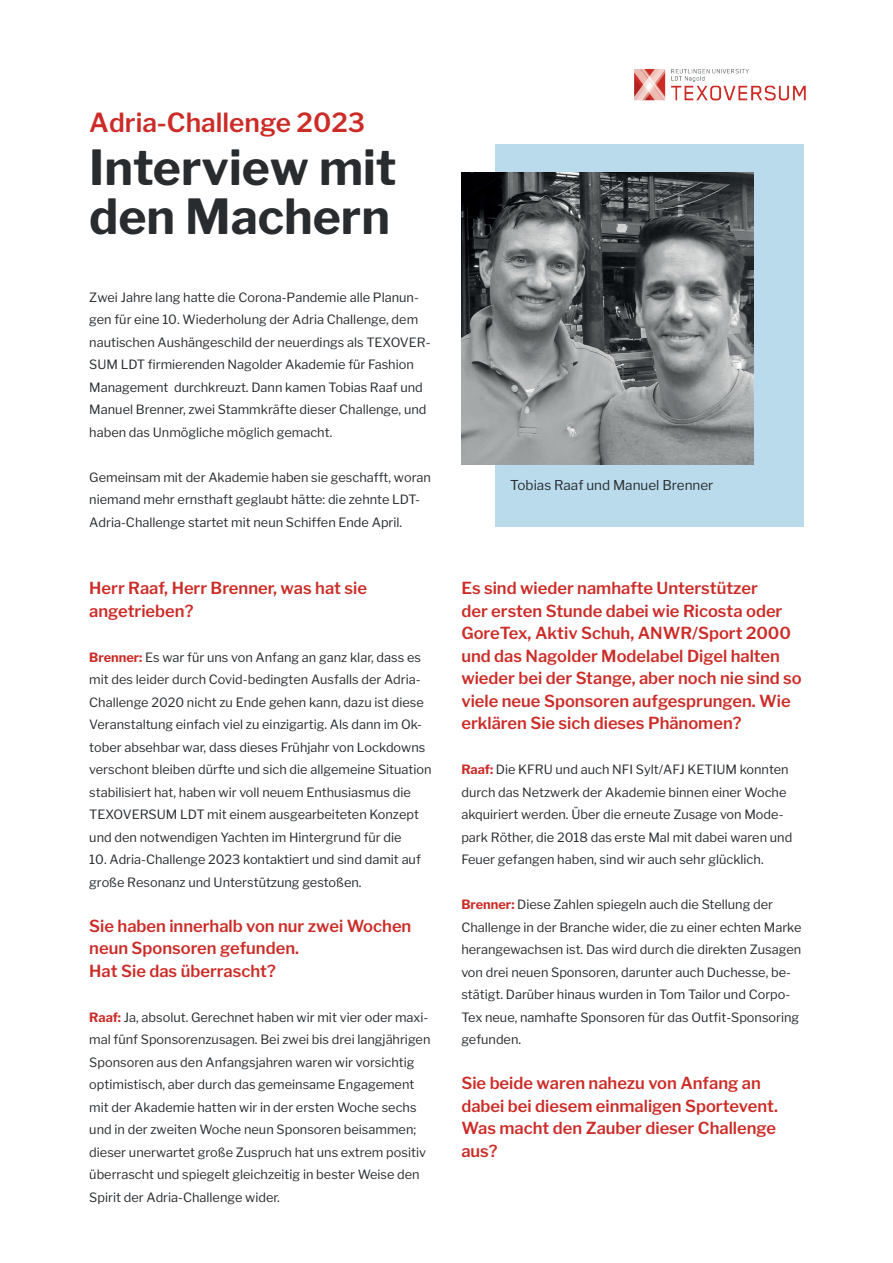
<style>
.page{position:relative;width:893px;height:1263px;background:#fff}
.page>*{position:absolute;margin:0;border:0;box-sizing:border-box;transform-origin:0 0}
.t1{font:700 48px/49.5px "Libre Franklin";color:#292c2f}
.t2{font:600 26.1px "Libre Franklin";color:#cc2c27}
.t3{font:600 16.5px/22.5px "Libre Franklin";color:#cc2c27}
.t4{font:13.5px "Libre Franklin";color:#292c2f}
.t5{font:12.75px/22.5px "Libre Franklin";color:#292c2f}
.s1{font-weight:700;color:#cc2c28}
</style>
<div class="page">
<div style="left:495px;top:145px;width:309px;height:381px;background:#b9dbec"></div>
<img style="left:461px;top:172px;width:293px;height:293px">
<img style="left:635px;top:69px;width:171px;height:32px">
<p class="t2" style="left:89px;top:106px;width:277px">Adria-Challenge 2023</p>
<p class="t1" style="left:89px;top:143px;width:309px">Interview mit den Machern</p>
<p class="t5" style="left:89px;top:286px;width:343px">Zwei Jahre lang hatte die Corona-Pandemie alle Planun&shy;gen für eine 10. Wiederholung der Adria Challenge, dem nautischen Aushängeschild der neuerdings als TEXOVER-SUM LDT firmierenden Nagolder Akademie für Fashion Management durchkreuzt. Dann kamen Tobias Raaf und Manuel Brenner, zwei Stammkräfte dieser Challenge, und haben das Unmögliche möglich gemacht.</p>
<p class="t5" style="left:89px;top:466px;width:343px">Gemeinsam mit der Akademie haben sie geschafft, woran niemand mehr ernsthaft geglaubt hätte: die zehnte LDT-<br>Adria-Challenge startet mit neun Schiffen Ende April.</p>
<p class="t4" style="left:510px;top:477px;width:205px">Tobias Raaf und Manuel Brenner</p>
<p class="t3" style="left:89px;top:577px;width:279px">Herr Raaf, Herr Brenner, was hat sie angetrieben?</p>
<p class="t5" style="left:89px;top:646px;width:344px"><span class="s1">Brenner:</span> Es war für uns von Anfang an ganz klar, dass es mit des leider durch Covid-bedingten Ausfalls der Adria-Challenge 2020 nicht zu Ende gehen kann, dazu ist diese Veranstaltung einfach viel zu einzigartig. Als dann im Ok&shy;tober absehbar war, dass dieses Frühjahr von Lockdowns verschont bleiben dürfte und sich die allgemeine Situation stabilisiert hat, haben wir voll neuem Enthusiasmus die TEXOVERSUM LDT mit einem ausgearbeiteten Konzept und den notwendigen Yachten im Hintergrund für die</p>
<p class="t5" style="left:89px;top:848px;width:333px">10. Adria-Challenge 2023 kontaktiert und sind damit auf große Resonanz und Unterstützung gestoßen.</p>
<p class="t3" style="left:89px;top:914px;width:324px">Sie haben innerhalb von nur zwei Wochen neun Sponsoren gefunden.</p>
<p class="t3" style="left:89px;top:959px;width:188px">Hat Sie das überrascht?</p>
<p class="t5" style="left:89px;top:1006px;width:343px"><span class="s1">Raaf:</span> Ja, absolut. Gerechnet haben wir mit vier oder maxi&shy;mal fünf Sponsorenzusagen. Bei zwei bis drei langjährigen Sponsoren aus den Anfangsjahren waren wir vorsichtig optimistisch, aber durch das gemeinsame Engagement mit der Akademie hatten wir in der ersten Woche sechs und in der zweiten Woche neun Sponsoren beisammen; dieser unerwartet große Zuspruch hat uns extrem positiv überrascht und spiegelt gleichzeitig in bester Weise den Spirit der Adria-Challenge wider.</p>
<p class="t3" style="left:461px;top:577px;width:342px">Es sind wieder namhafte Unterstützer<br>der ersten Stunde dabei wie Ricosta oder GoreTex, Aktiv Schuh, ANWR/Sport 2000 und das Nagolder Modelabel Digel halten wieder bei der Stange, aber noch nie sind so viele neue Sponsoren aufgesprungen. Wie erklären Sie sich dieses Phänomen?</p>
<p class="t5" style="left:461px;top:758px;width:332px"><span class="s1">Raaf:</span> Die KFRU und auch NFI Sylt/AFJ KETIUM konnten durch das Netzwerk der Akademie binnen einer Woche akquiriert werden. Über die erneute Zusage von Mode&shy;park Röther, die 2018 das erste Mal mit dabei waren und Feuer gefangen haben, sind wir auch sehr glücklich.</p>
<p class="t5" style="left:461px;top:893px;width:342px"><span class="s1">Brenner:</span> Diese Zahlen spiegeln auch die Stellung der Challenge in der Branche wider, die zu einer echten Marke herangewachsen ist. Das wird durch die direkten Zusagen von drei neuen Sponsoren, darunter auch Duchesse, be&shy;stätigt. Darüber hinaus wurden in Tom Tailor und Corpo-Tex neue, namhafte Sponsoren für das Outfit-Sponsoring gefunden.</p>
<p class="t3" style="left:461px;top:1072px;width:318px">Sie beide waren nahezu von Anfang an dabei bei diesem einmaligen Sportevent.<br>Was macht den Zauber dieser Challenge aus?</p>
</div>
